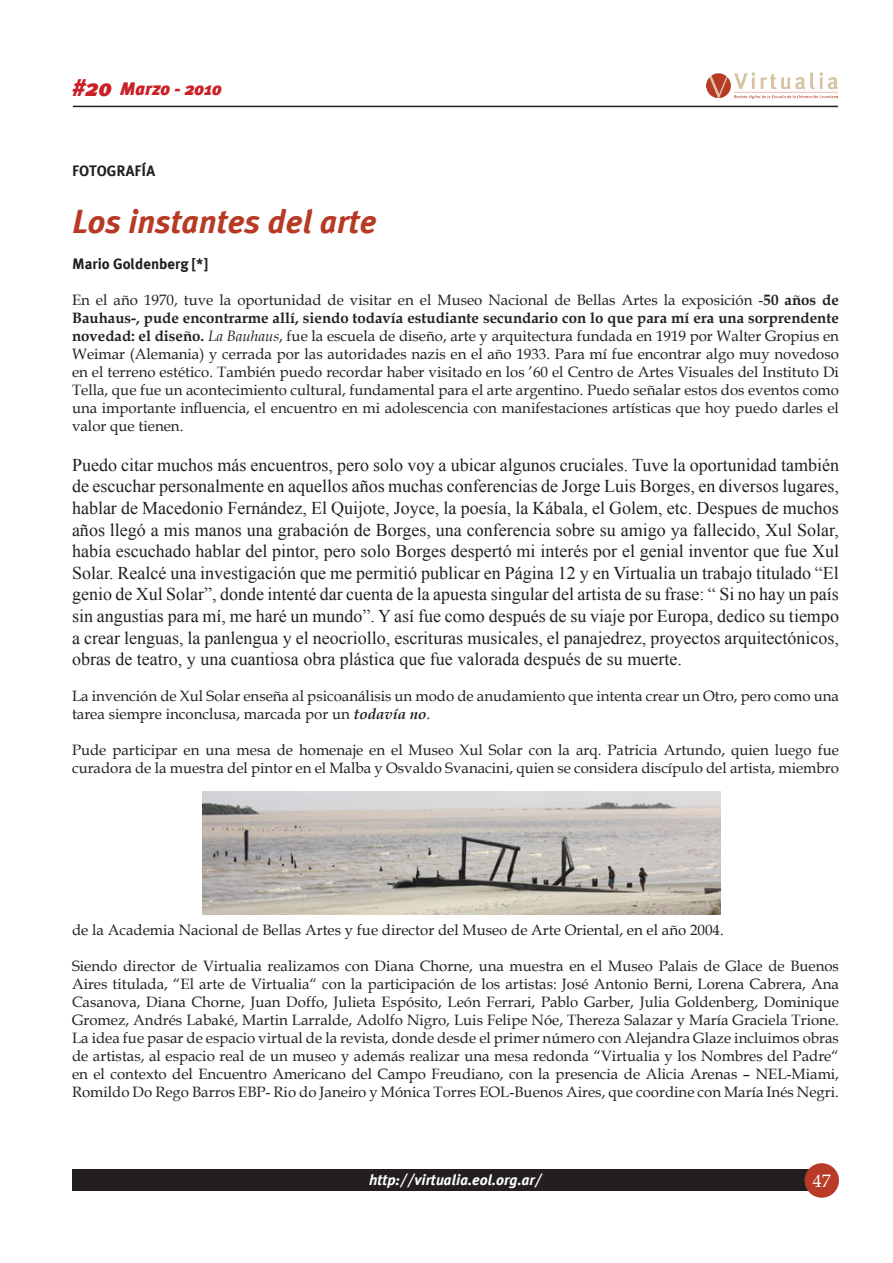
<style>
.page{position:relative;width:893px;height:1263px;background:#fff}
.page>*{position:absolute;margin:0;border:0;box-sizing:border-box;transform-origin:0 0}
.t1{font:italic 700 33px "Meta Plus";color:#b73a25}
.t2{font:18px/21.6px "Times New Roman";color:#231f20;text-align:justify}
.t3{font:italic 900 18px "Meta Plus";color:#ca2026}
.t4{font:18px "Book Antiqua";color:#fff}
.t5{font:15px/18px "Book Antiqua";color:#231f20;text-align:justify}
.t6{font:italic 700 15px "Meta Plus";color:#fff}
.t7{font:700 15px "Meta Plus";color:#231f20}
.s1{font-size:24px}
.s2{font-weight:700}
.s3{font-style:italic}
.s4{font-weight:700;font-style:italic}
</style>
<div class="page">
<div style="left:72px;top:1170px;width:750px;height:21px;background:#231f20"></div>
<div style="left:804px;top:1163px;width:35px;height:35px;background:#b73b26;border-radius:50%"></div>
<hr style="left:73px;top:106px;width:765px;height:1px;background:#231f20">
<img style="left:706px;top:72px;width:132px;height:27px">
<img style="left:202px;top:791px;width:518px;height:123px">
<p class="t3" style="left:72px;top:79px;width:151px"><span class="s1">#20</span> Marzo - 2010</p>
<p class="t7" style="left:72px;top:162px;width:85px">FOTOGRAFÍA</p>
<h1 class="t1" style="left:72px;top:203px;width:306px">Los instantes del arte</h1>
<p class="t7" style="left:72px;top:255px;width:137px">Mario Goldenberg [*]</p>
<p class="t5" style="left:72px;top:291px;width:768px">En el año 1970, tuve la oportunidad de visitar en el Museo Nacional de Bellas Artes la exposición -<span class="s2">50 años de Bauhaus-, pude encontrarme allí, siendo todavía estudiante secundario con lo que para mí era una sorprendente novedad: el diseño.</span> <span class="s3">La Bauhaus</span>, fue la escuela de diseño, arte y arquitectura fundada en 1919 por Walter Gropius en Weimar (Alemania) y cerrada por las autoridades nazis en el año 1933. Para mí fue encontrar algo muy novedoso en el terreno estético. También puedo recordar haber visitado en los ’60 el Centro de Artes Visuales del Instituto Di Tella, que fue un acontecimiento cultural, fundamental para el arte argentino. Puedo señalar estos dos eventos como una importante influencia, el encuentro en mi adolescencia con manifestaciones artísticas que hoy puedo darles el valor que tienen.</p>
<p class="t2" style="left:72px;top:454px;width:768px">Puedo citar muchos más encuentros, pero solo voy a ubicar algunos cruciales. Tuve la oportunidad también de escuchar personalmente en aquellos años muchas conferencias de Jorge Luis Borges, en diversos lugares, hablar de Macedonio Fernández, El Quijote, Joyce, la poesía, la Kábala, el Golem, etc. Despues de muchos años llegó a mis manos una grabación de Borges, una conferencia sobre su amigo ya fallecido, Xul Solar, había escuchado hablar del pintor, pero solo Borges despertó mi interés por el genial inventor que fue Xul Solar. Realcé una investigación que me permitió publicar en Página 12 y en Virtualia un trabajo titulado “El genio de Xul Solar”, donde intenté dar cuenta de la apuesta singular del artista de su frase: “ Si no hay un país sin angustias para mí, me haré un mundo”. Y así fue como después de su viaje por Europa, dedico su tiempo a crear lenguas, la panlengua y el neocriollo, escrituras musicales, el panajedrez, proyectos arquitectónicos, obras de teatro, y una cuantiosa obra plástica que fue valorada después de su muerte.</p>
<p class="t5" style="left:72px;top:687px;width:768px">La invención de Xul Solar enseña al psicoanálisis un modo de anudamiento que intenta crear un Otro, pero como una tarea siempre inconclusa, marcada por un <span class="s4">todavía no</span>.</p>
<p class="t5" style="left:72px;top:741px;width:768px">Pude participar en una mesa de homenaje en el Museo Xul Solar con la arq. Patricia Artundo, quien luego fue curadora de la muestra del pintor en el Malba y Osvaldo Svanacini, quien se considera discípulo del artista, miembro</p>
<p class="t5" style="left:72px;top:921px;width:653px">de la Academia Nacional de Bellas Artes y fue director del Museo de Arte Oriental, en el año 2004.</p>
<p class="t5" style="left:72px;top:957px;width:768px">Siendo director de Virtualia realizamos con Diana Chorne, una muestra en el Museo Palais de Glace de Buenos Aires titulada, “El arte de Virtualia“ con la participación de los artistas: José Antonio Berni, Lorena Cabrera, Ana Casanova, Diana Chorne, Juan Doffo, Julieta Espósito, León Ferrari, Pablo Garber, Julia Goldenberg, Dominique Gromez, Andrés Labaké, Martin Larralde, Adolfo Nigro, Luis Felipe Nóe, Thereza Salazar y María Graciela Trione.<br>La idea fue pasar de espacio virtual de la revista, donde desde el primer número con Alejandra Glaze incluimos obras de artistas, al espacio real de un museo y además realizar una mesa redonda “Virtualia y los Nombres del Padre“ en el contexto del Encuentro Americano del Campo Freudiano, con la presencia de Alicia Arenas – NEL-Miami, Romildo Do Rego Barros EBP- Rio do Janeiro y Mónica Torres EOL-Buenos Aires, que coordine con María Inés Negri.</p>
<p class="t6" style="left:369px;top:1171px;width:174px">http://virtualia.eol.org.ar/</p>
<p class="t4" style="left:813px;top:1168px;width:19px">47</p>
</div>
